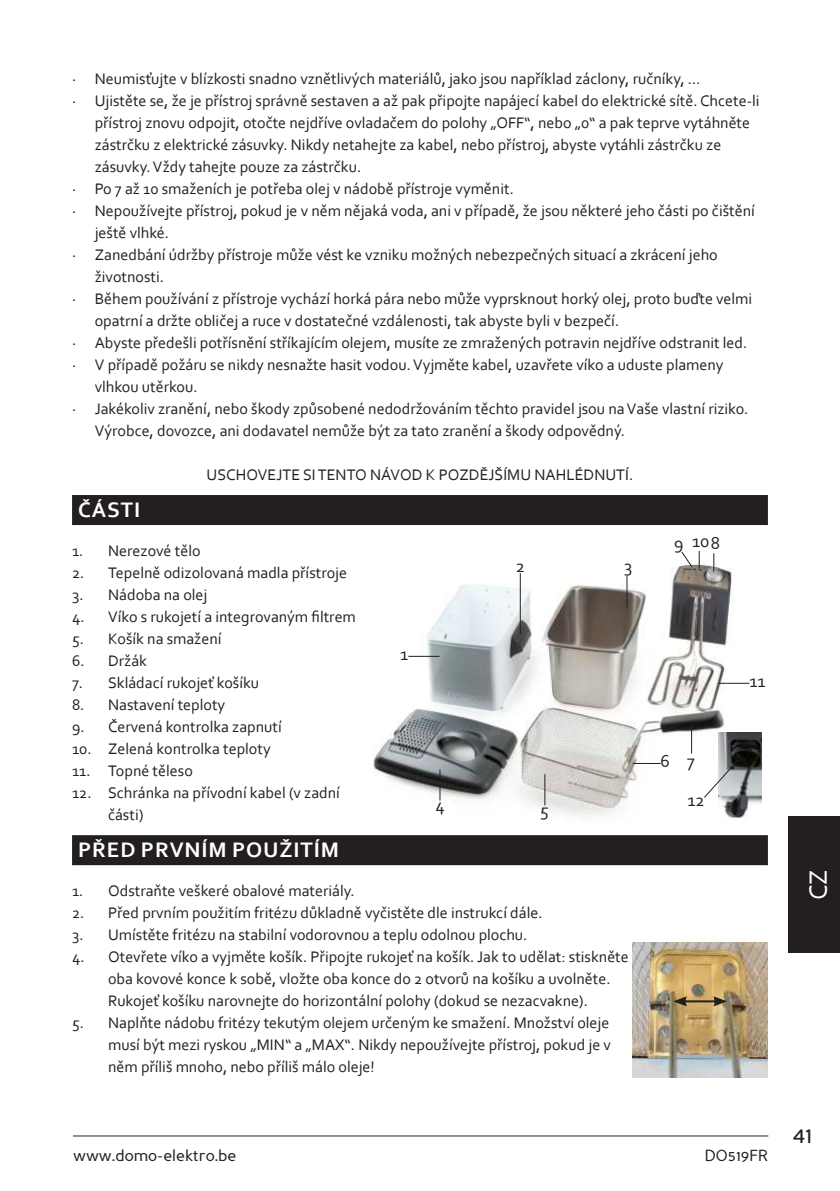
<style>
.page{position:relative;width:840px;height:1191px;background:#fff}
.page>*{position:absolute;margin:0;border:0;box-sizing:border-box;transform-origin:0 0}
.t1{font:26px "Corbel";color:#fff}
.t2{font:24px "Perspective Sans";color:#231f20}
.t3{font:700 22px "Corbel";letter-spacing:.04em;color:#fff}
.t4{font:18px "Corbel";color:#231f20}
.t5{font:16px/22px "Corbel";color:#231f20}
.t6{font:16px "Perspective Sans";color:#231f20}
</style>
<div class="page">
<hr style="left:73px;top:1135px;width:694px;height:1px;background:#231f20">
<div style="left:788px;top:816px;width:51px;height:136px;background:#231f20"></div>
<div style="left:72px;top:495px;width:695px;height:30px;background:#231f20"></div>
<div style="left:72px;top:835px;width:695px;height:30px;background:#231f20"></div>
<img style="left:372px;top:551px;width:375px;height:264px">
<hr style="left:408px;top:656px;width:31px;height:1px;background:#231f20">
<hr style="left:717px;top:683px;width:32px;height:1px;background:#231f20">
<hr style="left:519px;top:573px;width:1px;height:61px;background:#231f20">
<hr style="left:626px;top:576px;width:1px;height:31px;background:#231f20">
<hr style="left:439px;top:769px;width:1px;height:31px;background:#231f20">
<hr style="left:544px;top:774px;width:1px;height:31px;background:#231f20">
<hr style="left:690px;top:722px;width:1px;height:31px;background:#231f20">
<svg style="left:713px;top:553px;width:1px;height:18px"></svg>
<svg style="left:680px;top:551px;width:19px;height:18px"></svg>
<img style="left:717px;top:733px;width:44px;height:85px">
<svg style="left:702px;top:758px;width:37px;height:40px"></svg>
<svg style="left:633px;top:763px;width:27px;height:1px"></svg>
<img style="left:632px;top:942px;width:135px;height:135px">
<hr style="left:683px;top:1000px;width:33px;height:2px;background:#231f20">
<svg style="left:712px;top:996px;width:14px;height:10px"></svg>
<svg style="left:672px;top:996px;width:14px;height:10px"></svg>
<p class="t5" style="left:72px;top:68px;width:629px">· Neumisťujte v blízkosti snadno vznětlivých materiálů, jako jsou například záclony, ručníky, …</p>
<p class="t5" style="left:72px;top:90px;width:688px">· Ujistěte se, že je přístroj správně sestaven a až pak připojte napájecí kabel do elektrické sítě. Chcete-li</p>
<p class="t5" style="left:95px;top:111px;width:656px">přístroj znovu odpojit, otočte nejdříve ovladačem do polohy „OFF“, nebo „0“ a pak teprve vytáhněte</p>
<p class="t5" style="left:95px;top:133px;width:627px">zástrčku z elektrické zásuvky. Nikdy netahejte za kabel, nebo přístroj, abyste vytáhli zástrčku ze</p>
<p class="t5" style="left:95px;top:155px;width:268px">zásuvky. Vždy tahejte pouze za zástrčku.</p>
<p class="t5" style="left:72px;top:178px;width:443px">· Po 7 až 10 smaženích je potřeba olej v nádobě přístroje vyměnit.</p>
<p class="t5" style="left:72px;top:200px;width:684px">· Nepoužívejte přístroj, pokud je v něm nějaká voda, ani v případě, že jsou některé jeho části po čištění</p>
<p class="t5" style="left:95px;top:221px;width:76px">ještě vlhké.</p>
<p class="t5" style="left:72px;top:244px;width:646px">· Zanedbání údržby přístroje může vést ke vzniku možných nebezpečných situací a zkrácení jeho</p>
<p class="t5" style="left:95px;top:265px;width:71px">životnosti.</p>
<p class="t5" style="left:72px;top:288px;width:681px">· Během používání z přístroje vychází horká pára nebo může vyprsknout horký olej, proto buďte velmi</p>
<p class="t5" style="left:95px;top:309px;width:525px">opatrní a držte obličej a ruce v dostatečné vzdálenosti, tak abyste byli v bezpečí.</p>
<p class="t5" style="left:72px;top:332px;width:676px">· Abyste předešli potřísnění stříkajícím olejem, musíte ze zmražených potravin nejdříve odstranit led.</p>
<p class="t5" style="left:72px;top:354px;width:652px">· V případě požáru se nikdy nesnažte hasit vodou. Vyjměte kabel, uzavřete víko a uduste plameny</p>
<p class="t5" style="left:95px;top:375px;width:104px">vlhkou utěrkou.</p>
<p class="t5" style="left:72px;top:398px;width:677px">· Jakékoliv zranění, nebo škody způsobené nedodržováním těchto pravidel jsou na Vaše vlastní riziko.</p>
<p class="t5" style="left:95px;top:419px;width:531px">Výrobce, dovozce, ani dodavatel nemůže být za tato zranění a škody odpovědný.</p>
<p class="t5" style="left:206px;top:463px;width:428px">USCHOVEJTE SI TENTO NÁVOD K POZDĚJŠÍMU NAHLÉDNUTÍ.</p>
<h3 class="t3" style="left:78px;top:496px;width:64px">ČÁSTI</h3>
<p class="t5" style="left:72px;top:540px;width:130px">1. Nerezové tělo</p>
<p class="t5" style="left:72px;top:562px;width:276px">2. Tepelně odizolovaná madla přístroje</p>
<p class="t5" style="left:72px;top:584px;width:137px">3. Nádoba na olej</p>
<p class="t5" style="left:72px;top:606px;width:285px">4. Víko s rukojetí a integrovaným 昀椀ltrem</p>
<p class="t5" style="left:72px;top:628px;width:151px">5. Košík na smažení</p>
<p class="t5" style="left:72px;top:649px;width:76px">6. Držák</p>
<p class="t5" style="left:72px;top:672px;width:188px">7. Skládací rukojeť košíku</p>
<p class="t5" style="left:72px;top:694px;width:155px">8. Nastavení teploty</p>
<p class="t5" style="left:72px;top:716px;width:211px">9. Červená kontrolka zapnutí</p>
<p class="t5" style="left:72px;top:738px;width:200px">10. Zelená kontrolka teploty</p>
<p class="t5" style="left:72px;top:760px;width:122px">11. Topné těleso</p>
<p class="t5" style="left:108px;top:782px;width:233px;text-indent:-36px">12. Schránka na přívodní kabel (v zadní části)</p>
<h3 class="t3" style="left:78px;top:836px;width:262px">PŘED PRVNÍM POUŽITÍM</h3>
<p class="t5" style="left:72px;top:880px;width:284px">1. Odstraňte veškeré obalové materiály.</p>
<p class="t5" style="left:72px;top:902px;width:472px">2. Před prvním použitím fritézu důkladně vyčistěte dle instrukcí dále.</p>
<p class="t5" style="left:72px;top:924px;width:456px">3. Umístěte fritézu na stabilní vodorovnou a teplu odolnou plochu.</p>
<p class="t5" style="left:108px;top:946px;width:522px;text-indent:-36px">4. Otevřete víko a vyjměte košík. Připojte rukojeť na košík. Jak to udělat: stiskněte oba kovové konce k sobě, vložte oba konce do 2 otvorů na košíku a uvolněte.<br>Rukojeť košíku narovnejte do horizontální polohy (dokud se nezacvakne).</p>
<p class="t5" style="left:108px;top:1012px;width:504px;text-align:justify;text-indent:-36px">5. Naplňte nádobu fritézy tekutým olejem určeným ke smažení. Množství oleje musí být mezi ryskou „MIN“ a „MAX“. Nikdy nepoužívejte přístroj, pokud je v něm příliš mnoho, nebo příliš málo oleje!</p>
<p class="t4" style="left:673px;top:533px;width:47px">9 108</p>
<p class="t4" style="left:515px;top:557px;width:11px">2</p>
<p class="t4" style="left:623px;top:557px;width:10px">3</p>
<p class="t4" style="left:400px;top:645px;width:10px">1</p>
<p class="t4" style="left:749px;top:672px;width:18px">11</p>
<p class="t4" style="left:660px;top:750px;width:11px">6</p>
<p class="t4" style="left:686px;top:752px;width:9px">7</p>
<p class="t4" style="left:687px;top:791px;width:19px">12</p>
<p class="t4" style="left:435px;top:796px;width:11px">4</p>
<p class="t4" style="left:540px;top:801px;width:10px">5</p>
<p class="t6" style="left:73px;top:1146px;width:165px">www.domo-elektro.be</p>
<p class="t6" style="left:704px;top:1146px;width:65px">DO519FR</p>
<h1 class="t1" style="left:802px;top:900px;width:32px;rotate:-90deg">CZ</h1>
<h2 class="t2" style="left:792px;top:1120px;width:21px">41</h2>
</div>
